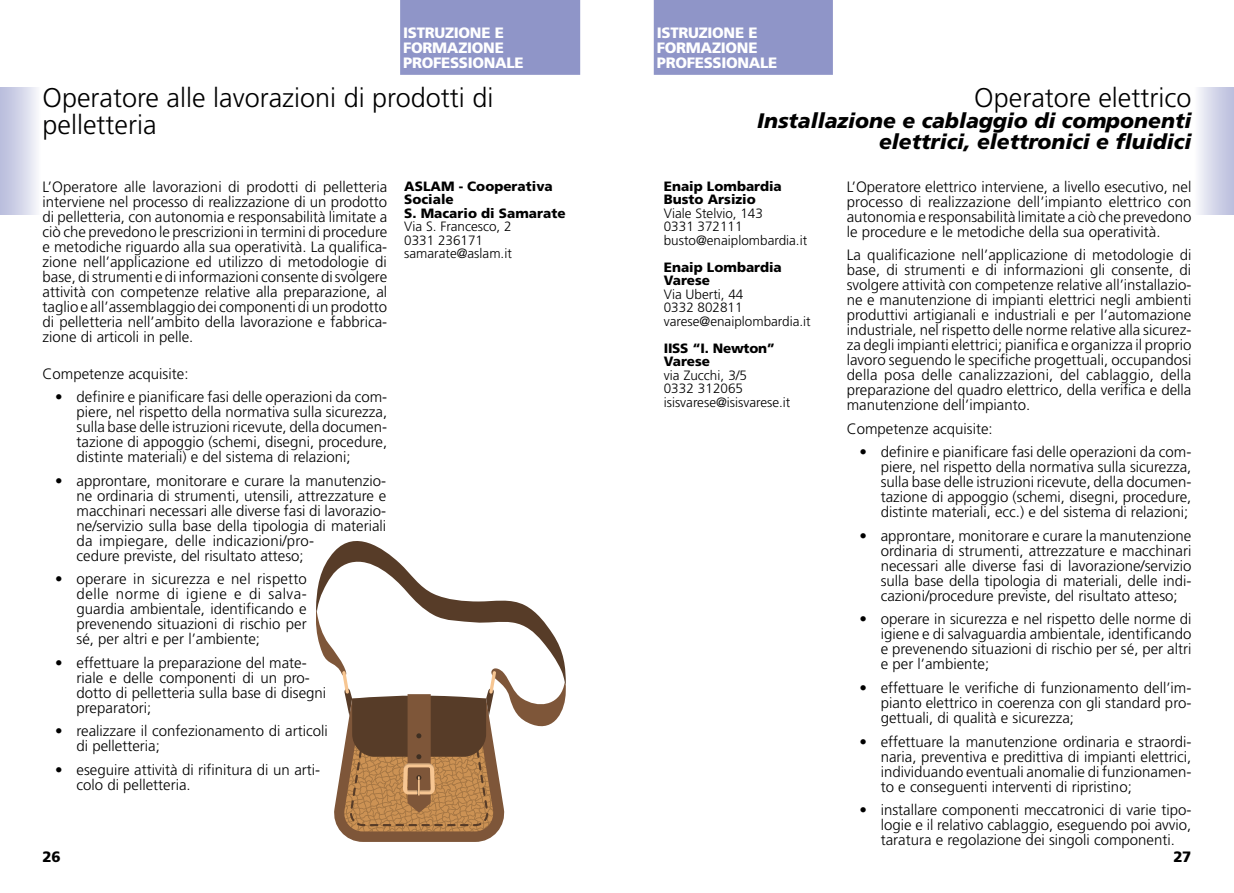
<style>
.page{position:relative;width:1234px;height:893px;background:#fff}
.page>*{position:absolute;margin:0;border:0;box-sizing:border-box;transform-origin:0 0}
.t1{font:300 27px/27px "Frutiger LT Std";color:#000}
.t2{font:italic 900 21px/21px "Frutiger LT Std";color:#000;text-align:right}
.t3{font:300 15px/15px "Frutiger LT Std";color:#000;text-align:justify}
.t4{font:900 15px/15px "Frutiger LT Std";letter-spacing:-.02em;color:#fff}
.t5{font:900 15px "Frutiger LT Std";color:#000}
.t6{font:300 13.5px/13.5px "Frutiger LT Std";color:#000}
.t7{font:900 13.5px/13.5px "Frutiger LT Std";color:#000}
.t8{font:900 13.5px/13.5px "Frutiger LT Std";letter-spacing:-.02em;color:#000}
</style>
<div class="page">
<div style="left:653px;top:0;width:179px;height:75px;background:#8f95c8"></div>
<div style="left:400px;top:0;width:180px;height:75px;background:#8f95c8"></div>
<svg style="left:316px;top:541px;width:250px;height:301px"></svg>
<div style="left:0;top:87px;width:40px;height:128px;background:linear-gradient(to right,#b5b9da,#f4f5fa)"></div>
<div style="left:1193px;top:87px;width:40px;height:128px;background:linear-gradient(to right,#fbfbfd,#babddd)"></div>
<p class="t4" style="left:403px;top:25px;width:122px">ISTRUZIONE E<br>FORMAZIONE<br>PROFESSIONALE</p>
<h1 class="t1" style="left:43px;top:85px;width:452px">Operatore alle lavorazioni di prodotti di pelletteria</h1>
<p class="t3" style="left:43px;top:179px;width:346px">L’Operatore alle lavorazioni di prodotti di pelletteria interviene nel processo di realizzazione di un prodotto di pelletteria, con autonomia e responsabilità limitate a ciò che prevedono le prescrizioni in termini di procedure e metodiche riguardo alla sua operatività. La qualifica&shy;zione nell’applicazione ed utilizzo di metodologie di base, di strumenti e di informazioni consente di svolgere attività con competenze relative alla preparazione, al taglio e all’assemblaggio dei componenti di un prodotto di pelletteria nell’ambito della lavorazione e fabbrica&shy;zione di articoli in pelle.</p>
<p class="t3" style="left:43px;top:366px;width:147px">Competenze acquisite:</p>
<p class="t3" style="left:77px;top:390px;width:312px;text-indent:-21px">• definire e pianificare fasi delle operazioni da com&shy;piere, nel rispetto della normativa sulla sicurezza, sulla base delle istruzioni ricevute, della documen&shy;tazione di appoggio (schemi, disegni, procedure, distinte materiali) e del sistema di relazioni;</p>
<p class="t3" style="left:77px;top:473px;width:311px;text-align:left;text-indent:-21px">• approntare, monitorare e curare la manutenzio&shy;ne ordinaria di strumenti, utensili, attrezzature e macchinari necessari alle diverse fasi di lavorazio&shy;ne/servizio sulla base della tipologia di materiali da impiegare, delle indicazioni/pro-<br>cedure previste, del risultato atteso;</p>
<p class="t3" style="left:77px;top:572px;width:232px;text-indent:-21px">• operare in sicurezza e nel rispetto delle norme di igiene e di salva&shy;guardia ambientale, identificando e prevenendo situazioni di rischio per sé, per altri e per l’ambiente;</p>
<p class="t3" style="left:77px;top:655px;width:251px;text-align:left;text-indent:-21px">• effettuare la preparazione del mate&shy;riale e delle componenti di un pro&shy;dotto di pelletteria sulla base di disegni preparatori;</p>
<p class="t3" style="left:77px;top:724px;width:252px;text-indent:-21px">• realizzare il confezionamento di articoli di pelletteria;</p>
<p class="t3" style="left:77px;top:762px;width:245px;text-indent:-21px">• eseguire attività di rifinitura di un arti&shy;colo di pelletteria.</p>
<p class="t7" style="left:404px;top:179px;width:163px">ASLAM - Cooperativa<br>Sociale<br>S. Macario di Samarate</p>
<p class="t6" style="left:404px;top:220px;width:109px">Via S. Francesco, 2<br>0331 236171 samarate@aslam.it</p>
<p class="t4" style="left:656px;top:25px;width:122px">ISTRUZIONE E<br>FORMAZIONE<br>PROFESSIONALE</p>
<h1 class="t1" style="left:974px;top:85px;width:218px">Operatore elettrico</h1>
<h2 class="t2" style="left:757px;top:111px;width:436px">Installazione e cablaggio di componenti elettrici, elettronici e fluidici</h2>
<p class="t7" style="left:663px;top:179px;width:119px">Enaip Lombardia<br>Busto Arsizio</p>
<p class="t6" style="left:663px;top:207px;width:145px">Viale Stelvio, 143<br>0331 372111 busto@enaiplombardia.it</p>
<p class="t7" style="left:663px;top:260px;width:119px">Enaip Lombardia<br>Varese</p>
<p class="t6" style="left:663px;top:288px;width:148px">Via Uberti, 44<br>0332 802811 varese@enaiplombardia.it</p>
<p class="t8" style="left:663px;top:341px;width:113px">IISS “I. Newton”<br>Varese</p>
<p class="t6" style="left:663px;top:369px;width:128px">via Zucchi, 3/5<br>0332 312065 isisvarese@isisvarese.it</p>
<p class="t3" style="left:846px;top:179px;width:346px">L’Operatore elettrico interviene, a livello esecutivo, nel processo di realizzazione dell’impianto elettrico con autonomia e responsabilità limitate a ciò che prevedono le procedure e le metodiche della sua operatività.</p>
<p class="t3" style="left:846px;top:248px;width:346px">La qualificazione nell’applicazione di metodologie di base, di strumenti e di informazioni gli consente, di svolgere attività con competenze relative all’installazio&shy;ne e manutenzione di impianti elettrici negli ambienti produttivi artigianali e industriali e per l’automazione industriale, nel rispetto delle norme relative alla sicurez&shy;za degli impianti elettrici; pianifica e organizza il proprio lavoro seguendo le specifiche progettuali, occupandosi della posa delle canalizzazioni, del cablaggio, della preparazione del quadro elettrico, della verifica e della manutenzione dell’impianto.</p>
<p class="t3" style="left:846px;top:421px;width:147px">Competenze acquisite:</p>
<p class="t3" style="left:880px;top:445px;width:312px;text-indent:-21px">• definire e pianificare fasi delle operazioni da com&shy;piere, nel rispetto della normativa sulla sicurezza, sulla base delle istruzioni ricevute, della documen&shy;tazione di appoggio (schemi, disegni, procedure, distinte materiali, ecc.) e del sistema di relazioni;</p>
<p class="t3" style="left:880px;top:528px;width:312px;text-indent:-21px">• approntare, monitorare e curare la manutenzione ordinaria di strumenti, attrezzature e macchinari necessari alle diverse fasi di lavorazione/servizio sulla base della tipologia di materiali, delle indi&shy;cazioni/procedure previste, del risultato atteso;</p>
<p class="t3" style="left:880px;top:612px;width:312px;text-indent:-21px">• operare in sicurezza e nel rispetto delle norme di igiene e di salvaguardia ambientale, identificando e prevenendo situazioni di rischio per sé, per altri e per l’ambiente;</p>
<p class="t3" style="left:880px;top:680px;width:312px;text-indent:-21px">• effettuare le verifiche di funzionamento dell’im&shy;pianto elettrico in coerenza con gli standard pro&shy;gettuali, di qualità e sicurezza;</p>
<p class="t3" style="left:880px;top:734px;width:312px;text-indent:-21px">• effettuare la manutenzione ordinaria e straordi&shy;naria, preventiva e predittiva di impianti elettrici, individuando eventuali anomalie di funzionamen&shy;to e conseguenti interventi di ripristino;</p>
<p class="t3" style="left:880px;top:802px;width:312px;text-indent:-21px">• installare componenti meccatronici di varie tipo&shy;logie e il relativo cablaggio, eseguendo poi avvio, taratura e regolazione dei singoli componenti.</p>
<p class="t5" style="left:43px;top:847px;width:19px">26</p>
<p class="t5" style="left:1173px;top:847px;width:19px">27</p>
</div>
